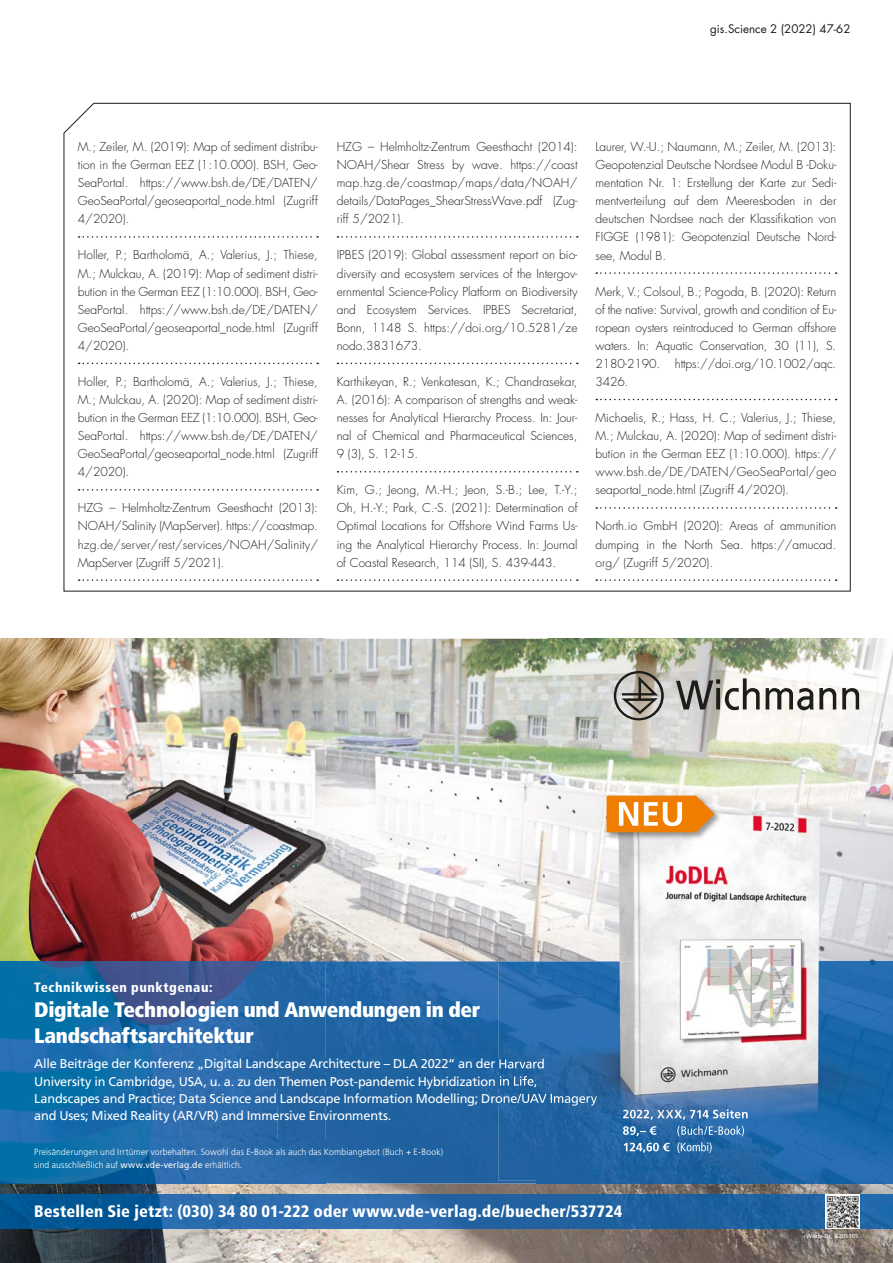
<style>
.page{position:relative;width:893px;height:1263px;background:#fff}
.page>*{position:absolute;margin:0;border:0;box-sizing:border-box;transform-origin:0 0}
.t1{font:900 condensed 21px/25.5px "Frutiger";letter-spacing:-.015em;color:#fff}
.t2{font:900 condensed 16.5px "Frutiger LT Std";letter-spacing:.01em;color:#fff}
.t3{font:900 condensed 13.5px "Frutiger LT Std";letter-spacing:.04em;color:#fff}
.t4{font:12.75px/17.2px "Frutiger LT Std";letter-spacing:-.015em;color:#fff}
.t5{font:300 12px/18px "Futura Std";color:#1d1d1b;text-align:justify}
.t6{font:11.55px "Futura Std";color:#1d1d1b}
.t7{font:300 9px/13.5px "Frutiger LT Std";letter-spacing:.015em;color:#fff;scale:.96 1}
.t8{font:6px "Frutiger LT Std";letter-spacing:.025em;color:#fff}
.s1{font-weight:400}
.s2{font-family:"Frutiger"}
</style>
<div class="page">
<svg style="left:64px;top:103px;width:787px;height:488px"></svg>
<img style="left:326px;top:639px;width:223px;height:185px">
<img style="left:549px;top:639px;width:344px;height:99px">
<img style="left:326px;top:824px;width:172px;height:137px">
<img style="left:326px;top:1183px;width:567px;height:80px">
<img style="left:0;top:639px;width:326px;height:322px">
<img style="left:0;top:1183px;width:36px;height:80px">
<img style="left:36px;top:1183px;width:290px;height:11px">
<img style="left:36px;top:1228px;width:290px;height:35px">
<img style="left:0;top:961px;width:536px;height:222px">
<img style="left:536px;top:1180px;width:357px;height:3px">
<img style="left:34px;top:1058px;width:464px;height:13px">
<img style="left:35px;top:1076px;width:463px;height:12px">
<img style="left:35px;top:1093px;width:463px;height:13px">
<img style="left:0;top:1194px;width:893px;height:34px">
<svg style="left:614px;top:671px;width:245px;height:49px"></svg>
<img style="left:498px;top:738px;width:395px;height:442px">
<img style="left:498px;top:1058px;width:47px;height:13px">
<img style="left:498px;top:1076px;width:39px;height:12px">
<img style="left:498px;top:1093px;width:99px;height:13px">
<img style="left:623px;top:1109px;width:129px;height:10px">
<img style="left:623px;top:1126px;width:33px;height:10px">
<img style="left:677px;top:1126px;width:67px;height:10px">
<img style="left:624px;top:1143px;width:46px;height:9px">
<img style="left:677px;top:1142px;width:35px;height:11px">
<img style="left:605px;top:794px;width:117px;height:46px">
<svg style="left:607px;top:796px;width:108px;height:36px"></svg>
<img style="left:825px;top:1194px;width:34px;height:34px">
<p class="t6" style="left:710px;top:22px;width:142px">gis.Science 2 (2022) 47-62</p>
<p class="t5" style="left:78px;top:138px;width:242px">M.; Zeiler, M. (2019): Map of sediment distribu&shy;tion in the German EEZ (1:10.000). BSH, Geo-SeaPortal. https://www.bsh.de/DE/DATEN/ GeoSeaPortal/geoseaportal_node.html (Zugriff 4/2020).</p>
<p class="t5" style="left:78px;top:246px;width:242px">Holler, P.; Bartholomä, A.; Valerius, J.; Thiese, M.; Mulckau, A. (2019): Map of sediment distri&shy;bution in the German EEZ (1:10.000). BSH, Geo-SeaPortal. https://www.bsh.de/DE/DATEN/ GeoSeaPortal/geoseaportal_node.html (Zugriff 4/2020).</p>
<p class="t5" style="left:78px;top:373px;width:242px">Holler, P.; Bartholomä, A.; Valerius, J.; Thiese, M.; Mulckau, A. (2020): Map of sediment distri&shy;bution in the German EEZ (1:10.000). BSH, Geo-SeaPortal. https://www.bsh.de/DE/DATEN/ GeoSeaPortal/geoseaportal_node.html (Zugriff 4/2020).</p>
<p class="t5" style="left:78px;top:499px;width:242px">HZG – Helmholtz-Zentrum Geesthacht (2013):<br>NOAH/Salinity (MapServer). https://coastmap. hzg.de/server/rest/services/NOAH/Salinity/ MapServer (Zugriff 5/2021).</p>
<p class="t5" style="left:337px;top:138px;width:242px">HZG – Helmholtz-Zentrum Geesthacht (2014):<br>NOAH/Shear Stress by wave. https://coast map.hzg.de/coastmap/maps/data/NOAH/ details/DataPages_ShearStressWave.pdf (Zug&shy;riff 5/2021).</p>
<p class="t5" style="left:337px;top:246px;width:242px">IPBES (2019): Global assessment report on bio&shy;diversity and ecosystem services of the Intergov&shy;ernmental Science-Policy Platform on Biodiversity and Ecosystem Services. IPBES Secretariat, Bonn, 1148 S. https://doi.org/10.5281/ze nodo.3831673.</p>
<p class="t5" style="left:337px;top:373px;width:242px">Karthikeyan, R.; Venkatesan, K.; Chandrasekar, A. (2016): A comparison of strengths and weak&shy;nesses for Analytical Hierarchy Process. In: Jour&shy;nal of Chemical and Pharmaceutical Sciences, 9 (3), S. 12-15.</p>
<p class="t5" style="left:337px;top:481px;width:242px">Kim, G.; Jeong, M.-H.; Jeon, S.-B.; Lee, T.-Y.; Oh, H.-Y.; Park, C.-S. (2021): Determination of Optimal Locations for Offshore Wind Farms Us&shy;ing the Analytical Hierarchy Process. In: Journal of Coastal Research, 114 (SI), S. 439-443.</p>
<p class="t5" style="left:595px;top:138px;width:242px">Laurer, W.-U.; Naumann, M.; Zeiler, M. (2013):<br>Geopotenzial Deutsche Nordsee Modul B -Doku&shy;mentation Nr. 1: Erstellung der Karte zur Sedi&shy;mentverteilung auf dem Meeresboden in der deutschen Nordsee nach der Klassifikation von FIGGE (1981): Geopotenzial Deutsche Nord&shy;see, Modul B.</p>
<p class="t5" style="left:595px;top:283px;width:242px">Merk, V.; Colsoul, B.; Pogoda, B. (2020): Return of the native: Survival, growth and condition of Eu&shy;ropean oysters reintroduced to German offshore waters. In: Aquatic Conservation, 30 (11), S.<br>2180-2190. https://doi.org/10.1002/aqc.<br>3426.</p>
<p class="t5" style="left:595px;top:409px;width:242px">Michaelis, R.; Hass, H. C.; Valerius, J.; Thiese, M.; Mulckau, A. (2020): Map of sediment distri&shy;bution in the German EEZ (1:10.000). https:// www.bsh.de/DE/DATEN/GeoSeaPortal/geo seaportal_node.html (Zugriff 4/2020).</p>
<p class="t5" style="left:595px;top:517px;width:242px">North.io GmbH (2020): Areas of ammunition dumping in the North Sea. https://amucad. org/ (Zugriff 5/2020).</p>
<p class="t3" style="left:34px;top:979px;width:180px">Technikwissen punktgenau:</p>
<h1 class="t1" style="left:34px;top:997px;width:448px">Digitale Technologien und Anwendungen in der<br>Landschaftsarchitektur</h1>
<p class="t4" style="left:34px;top:1055px;width:564px">Alle Beiträge der Konferenz „Digital Landscape Architecture – DLA 2022“ an der Harvard University in Cambridge, USA, u. a. zu den Themen Post-pandemic Hybridization in Life, Landscapes and Practice; Data Science and Landscape Information Modelling; Drone/UAV Imagery and Uses; Mixed Reality (AR/VR) and Immersive Environments.</p>
<p class="t7" style="left:34px;top:1145px;width:428px">Preisänderungen und Irrtümer vorbehalten. Sowohl das E-Book als auch das Kombiangebot (Buch + E-Book) sind ausschließlich auf <span class="s1">www.vde-verlag.de</span> erhältlich.</p>
<h2 class="t2" style="left:34px;top:1201px;width:590px">Bestellen Sie jetzt: (030) 34 80 01-222 oder www.vde-verlag.de/buecher/<span class="s2">537724</span></h2>
<p class="t8" style="left:806px;top:1232px;width:54px">Werb-Nr. 2205105</p>
</div>
